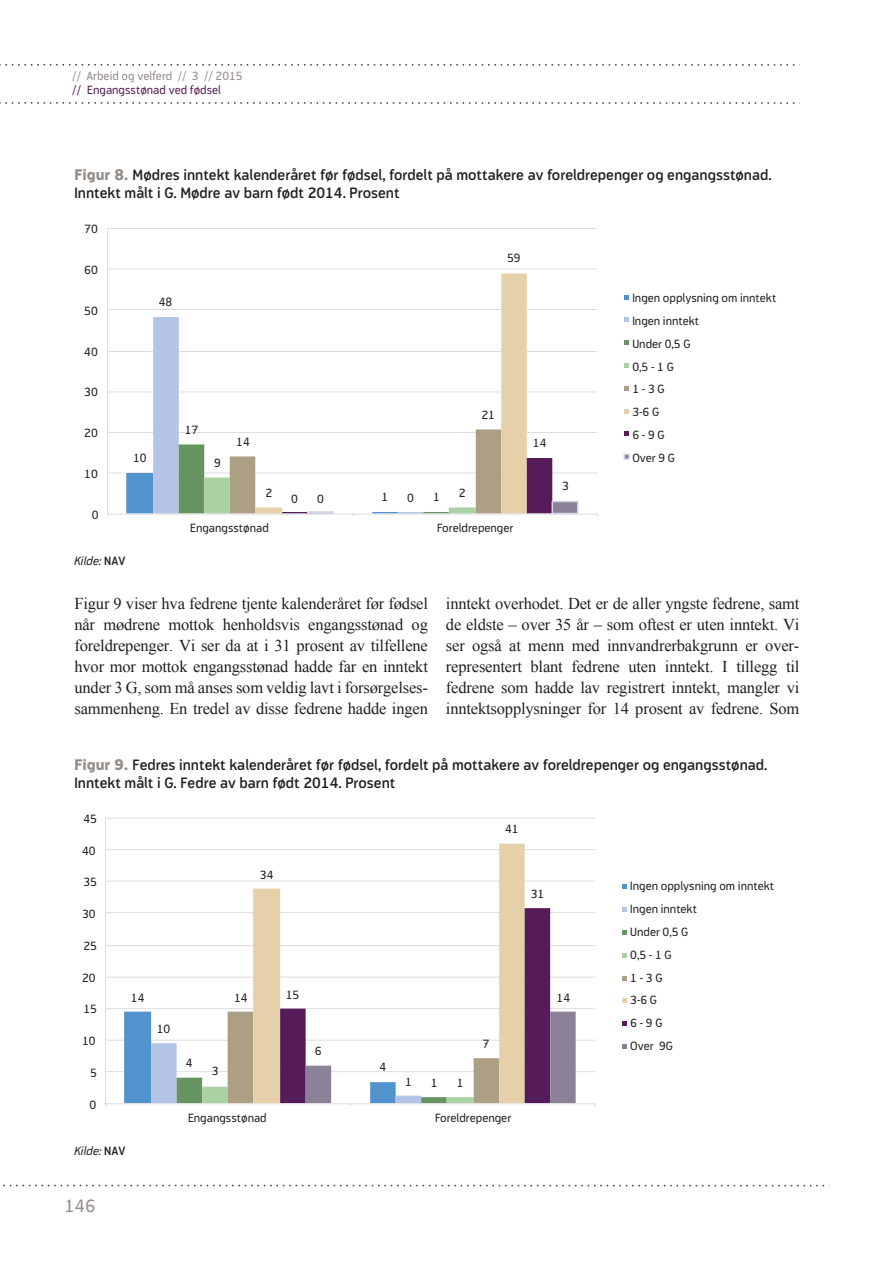
<style>
.page{position:relative;width:893px;height:1263px;background:#fff}
.page>*{position:absolute;margin:0;border:0;box-sizing:border-box;transform-origin:0 0}
.t1{font:18px "Modus";color:#948d87}
.t2{font:16.5px/21px "Times New Roman";letter-spacing:-.01em;color:#231f20;text-align:justify}
.t3{font:600 15px/18px "Modus";color:#231f20}
.t4{font:12px/22.8px "Modus";color:#231f20}
.t5{font:12px "Modus";color:#948d87}
.t6{font:12px "Modus";color:#561c5a}
.t7{font:italic 12px "Modus";color:#231f20}
.s1{font-weight:800;color:#948d87}
.s2{font-weight:600;font-style:normal}
</style>
<div class="page">
<svg style="left:0;top:64px;width:795px;height:2px"></svg>
<svg style="left:0;top:102px;width:795px;height:2px"></svg>
<svg style="left:3px;top:1185px;width:822px;height:1px"></svg>
<hr style="left:108px;top:473px;width:489px;height:1px;background:#dcdddf">
<hr style="left:108px;top:432px;width:489px;height:1px;background:#dcdddf">
<hr style="left:108px;top:392px;width:489px;height:1px;background:#dcdddf">
<hr style="left:108px;top:351px;width:489px;height:1px;background:#dcdddf">
<hr style="left:108px;top:309px;width:489px;height:1px;background:#dcdddf">
<hr style="left:108px;top:269px;width:489px;height:1px;background:#dcdddf">
<hr style="left:108px;top:228px;width:489px;height:1px;background:#dcdddf">
<svg style="left:153px;top:317px;width:102px;height:112px"></svg>
<svg style="left:255px;top:273px;width:272px;height:156px"></svg>
<hr style="left:107px;top:228px;width:1px;height:286px;background:#dcdddf">
<hr style="left:108px;top:514px;width:490px;height:1px;background:#dcdddf">
<svg style="left:126px;top:429px;width:453px;height:87px"></svg>
<svg style="left:624px;top:295px;width:5px;height:5px"></svg>
<svg style="left:624px;top:317px;width:5px;height:5px"></svg>
<svg style="left:624px;top:340px;width:5px;height:5px"></svg>
<svg style="left:624px;top:363px;width:5px;height:5px"></svg>
<svg style="left:624px;top:386px;width:5px;height:5px"></svg>
<svg style="left:624px;top:409px;width:5px;height:5px"></svg>
<svg style="left:624px;top:431px;width:5px;height:5px"></svg>
<svg style="left:623px;top:453px;width:7px;height:7px"></svg>
<hr style="left:106px;top:1071px;width:489px;height:1px;background:#dcdddf">
<hr style="left:106px;top:1040px;width:489px;height:1px;background:#dcdddf">
<hr style="left:106px;top:1008px;width:489px;height:1px;background:#dcdddf">
<hr style="left:106px;top:977px;width:489px;height:1px;background:#dcdddf">
<hr style="left:106px;top:945px;width:489px;height:1px;background:#dcdddf">
<hr style="left:106px;top:912px;width:489px;height:1px;background:#dcdddf">
<hr style="left:106px;top:881px;width:489px;height:1px;background:#dcdddf">
<hr style="left:106px;top:849px;width:489px;height:1px;background:#dcdddf">
<hr style="left:106px;top:818px;width:489px;height:1px;background:#dcdddf">
<svg style="left:253px;top:844px;width:272px;height:168px"></svg>
<svg style="left:280px;top:908px;width:270px;height:104px"></svg>
<hr style="left:105px;top:818px;width:1px;height:286px;background:#dcdddf">
<hr style="left:105px;top:1103px;width:491px;height:1px;background:#dcdddf">
<svg style="left:124px;top:1012px;width:452px;height:94px"></svg>
<svg style="left:622px;top:884px;width:5px;height:5px"></svg>
<svg style="left:622px;top:907px;width:5px;height:5px"></svg>
<svg style="left:622px;top:930px;width:5px;height:5px"></svg>
<svg style="left:622px;top:953px;width:5px;height:5px"></svg>
<svg style="left:622px;top:976px;width:5px;height:4px"></svg>
<svg style="left:622px;top:998px;width:5px;height:5px"></svg>
<svg style="left:622px;top:1021px;width:5px;height:5px"></svg>
<svg style="left:622px;top:1044px;width:5px;height:5px"></svg>
<p class="t5" style="left:72px;top:69px;width:172px">// Arbeid og velferd // 3 // 2015</p>
<p class="t6" style="left:72px;top:83px;width:150px">// Engangsstønad ved fødsel</p>
<p class="t3" style="left:74px;top:166px;width:699px"><span class="s1">Figur 8.</span> Mødres inntekt kalenderåret før fødsel, fordelt på mottakere av foreldrepenger og engangsstønad.<br>Inntekt målt i G. Mødre av barn født 2014. Prosent</p>
<p class="t4" style="left:84px;top:218px;width:15px">70</p>
<p class="t4" style="left:84px;top:258px;width:15px">60</p>
<p class="t4" style="left:84px;top:299px;width:15px">50</p>
<p class="t4" style="left:84px;top:340px;width:15px">40</p>
<p class="t4" style="left:84px;top:381px;width:15px">30</p>
<p class="t4" style="left:84px;top:422px;width:15px">20</p>
<p class="t4" style="left:84px;top:463px;width:15px">10</p>
<p class="t4" style="left:92px;top:503px;width:8px">0</p>
<p class="t4" style="left:159px;top:290px;width:15px">48</p>
<p class="t4" style="left:133px;top:446px;width:15px">10</p>
<p class="t7" style="left:74px;top:554px;width:52px">Kilde: <span class="s2">NAV</span></p>
<p class="t4" style="left:507px;top:247px;width:15px">59</p>
<p class="t4" style="left:185px;top:419px;width:15px">17</p>
<p class="t4" style="left:214px;top:452px;width:8px">9</p>
<p class="t4" style="left:236px;top:431px;width:15px">14</p>
<p class="t4" style="left:265px;top:482px;width:8px">2</p>
<p class="t4" style="left:291px;top:487px;width:8px">0</p>
<p class="t4" style="left:317px;top:487px;width:8px">0</p>
<p class="t4" style="left:481px;top:404px;width:15px">21</p>
<p class="t4" style="left:381px;top:485px;width:8px">1</p>
<p class="t4" style="left:407px;top:487px;width:8px">0</p>
<p class="t4" style="left:433px;top:485px;width:8px">1</p>
<p class="t4" style="left:459px;top:481px;width:8px">2</p>
<p class="t4" style="left:190px;top:516px;width:80px">Engangsstønad</p>
<p class="t4" style="left:437px;top:516px;width:78px">Foreldrepenger</p>
<p class="t4" style="left:533px;top:431px;width:15px">14</p>
<p class="t4" style="left:562px;top:475px;width:8px">3</p>
<p class="t4" style="left:632px;top:287px;width:145px">Ingen opplysning om inntekt<br>Ingen inntekt<br>Under 0,5 G<br>0,5 - 1 G<br>1 - 3 G<br>3-6 G<br>6 - 9 G<br>Over 9 G</p>
<p class="t2" style="left:74px;top:593px;width:355px">Figur 9 viser hva fedrene tjente kalenderåret før fødsel når mødrene mottok henholdsvis engangsstønad og foreldrepenger. Vi ser da at i 31 prosent av tilfellene hvor mor mottok engangsstønad hadde far en inntekt under 3 G, som må anses som veldig lavt i forsørgelses&shy;sammenheng. En tredel av disse fedrene hadde ingen</p>
<p class="t2" style="left:446px;top:593px;width:355px">inntekt overhodet. Det er de aller yngste fedrene, samt de eldste – over 35 år – som oftest er uten inntekt. Vi ser også at menn med innvandrerbakgrunn er over&shy;representert blant fedrene uten inntekt. I tillegg til fedrene som hadde lav registrert inntekt, mangler vi inntektsopplysninger for 14 prosent av fedrene. Som</p>
<p class="t3" style="left:74px;top:755px;width:694px"><span class="s1">Figur 9.</span> Fedres inntekt kalenderåret før fødsel, fordelt på mottakere av foreldrepenger og engangsstønad.<br>Inntekt målt i G. Fedre av barn født 2014. Prosent</p>
<p class="t4" style="left:84px;top:807px;width:15px">45</p>
<p class="t4" style="left:82px;top:839px;width:15px">40</p>
<p class="t4" style="left:84px;top:871px;width:15px">35</p>
<p class="t4" style="left:82px;top:903px;width:15px">30</p>
<p class="t4" style="left:84px;top:934px;width:15px">25</p>
<p class="t4" style="left:82px;top:966px;width:15px">20</p>
<p class="t4" style="left:84px;top:998px;width:15px">15</p>
<p class="t4" style="left:82px;top:1029px;width:15px">10</p>
<p class="t4" style="left:90px;top:1061px;width:8px">5</p>
<p class="t4" style="left:90px;top:1093px;width:8px">0</p>
<p class="t4" style="left:131px;top:986px;width:15px">14</p>
<p class="t4" style="left:157px;top:1017px;width:15px">10</p>
<p class="t7" style="left:74px;top:1144px;width:52px">Kilde: <span class="s2">NAV</span></p>
<p class="t4" style="left:260px;top:863px;width:15px">34</p>
<p class="t4" style="left:505px;top:817px;width:15px">41</p>
<p class="t4" style="left:531px;top:882px;width:15px">31</p>
<p class="t4" style="left:234px;top:986px;width:15px">14</p>
<p class="t4" style="left:186px;top:1051px;width:8px">4</p>
<p class="t4" style="left:212px;top:1060px;width:8px">3</p>
<p class="t4" style="left:286px;top:983px;width:15px">15</p>
<p class="t4" style="left:315px;top:1039px;width:8px">6</p>
<p class="t4" style="left:379px;top:1055px;width:8px">4</p>
<p class="t4" style="left:405px;top:1070px;width:8px">1</p>
<p class="t4" style="left:431px;top:1071px;width:8px">1</p>
<p class="t4" style="left:457px;top:1071px;width:8px">1</p>
<p class="t4" style="left:483px;top:1032px;width:8px">7</p>
<p class="t4" style="left:188px;top:1106px;width:80px">Engangsstønad</p>
<p class="t4" style="left:435px;top:1106px;width:78px">Foreldrepenger</p>
<p class="t4" style="left:557px;top:986px;width:15px">14</p>
<p class="t1" style="left:65px;top:1195px;width:32px">146</p>
<p class="t4" style="left:630px;top:875px;width:145px">Ingen opplysning om inntekt<br>Ingen inntekt<br>Under 0,5 G<br>0,5 - 1 G<br>1 - 3 G<br>3-6 G<br>6 - 9 G<br>Over 9G</p>
</div>
